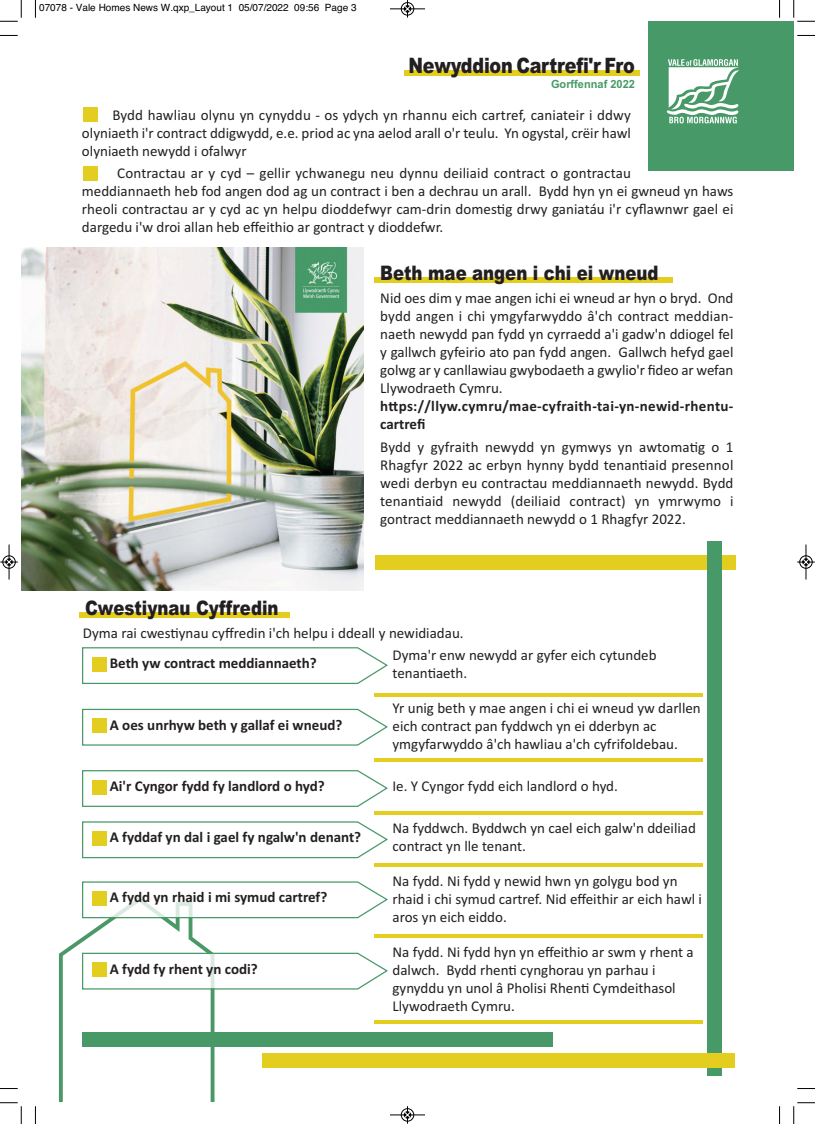
<style>
.page{position:relative;width:815px;height:1124px;background:#fff}
.page>*{position:absolute;margin:0;border:0;box-sizing:border-box;transform-origin:0 0}
.t1{font:900 21.25px "Arial";letter-spacing:-.015em;color:#231f20;scale:.83 1}
.t2{font:900 20px "Arial";color:#231f20;scale:.83 1}
.t3{font:15px/18px "Calibri";color:#231f20}
.t4{font:700 15px "Calibri";color:#231f20}
.t5{font:700 15px/18px "Calibri";letter-spacing:.02em;color:#231f20}
.t6{font:700 11.25px "Arial";color:#479967}
.t7{font:10px "Helvetica";color:#000}
</style>
<div class="page">
<div style="left:82px;top:1031px;width:471px;height:15px;background:#479967"></div>
<div style="left:375px;top:554px;width:361px;height:15px;background:#e3cd1e"></div>
<div style="left:707px;top:541px;width:15px;height:534px;background:#479967"></div>
<div style="left:262px;top:1052px;width:473px;height:15px;background:#e3cd1e"></div>
<div style="left:83px;top:107px;width:15px;height:15px;background:#e3cd1e"></div>
<div style="left:83px;top:166px;width:15px;height:15px;background:#e3cd1e"></div>
<img style="left:21px;top:247px;width:343px;height:343px">
<div style="left:375px;top:277px;width:298px;height:6px;background:#e3cd1e"></div>
<div style="left:79px;top:612px;width:211px;height:6px;background:#e3cd1e"></div>
<svg style="left:82px;top:647px;width:306px;height:37px"></svg>
<div style="left:92px;top:657px;width:14px;height:15px;background:#e3cd1e"></div>
<svg style="left:82px;top:708px;width:306px;height:37px"></svg>
<div style="left:92px;top:718px;width:14px;height:15px;background:#e3cd1e"></div>
<svg style="left:82px;top:770px;width:306px;height:36px"></svg>
<div style="left:92px;top:779px;width:14px;height:15px;background:#e3cd1e"></div>
<hr style="left:375px;top:693px;width:328px;height:3px;background:#e3cd1e">
<hr style="left:375px;top:758px;width:328px;height:3px;background:#e3cd1e">
<hr style="left:375px;top:811px;width:328px;height:3px;background:#e3cd1e">
<svg style="left:82px;top:821px;width:306px;height:37px"></svg>
<div style="left:92px;top:830px;width:14px;height:15px;background:#e3cd1e"></div>
<hr style="left:375px;top:863px;width:328px;height:3px;background:#e3cd1e">
<hr style="left:375px;top:934px;width:328px;height:3px;background:#e3cd1e">
<svg style="left:59px;top:881px;width:329px;height:220px"></svg>
<div style="left:92px;top:962px;width:14px;height:15px;background:#e3cd1e"></div>
<hr style="left:375px;top:1020px;width:328px;height:3px;background:#e3cd1e">
<div style="left:648px;top:21px;width:146px;height:150px;background:#479967"></div>
<svg style="left:667px;top:59px;width:72px;height:64px"></svg>
<div style="left:404px;top:70px;width:236px;height:5px;background:#e3cd1e"></div>
<svg style="left:35px;top:0;width:1px;height:18px"></svg>
<svg style="left:0;top:35px;width:18px;height:1px"></svg>
<svg style="left:779px;top:0;width:1px;height:18px"></svg>
<svg style="left:797px;top:35px;width:18px;height:1px"></svg>
<svg style="left:35px;top:1106px;width:1px;height:17px"></svg>
<svg style="left:0;top:1088px;width:18px;height:1px"></svg>
<svg style="left:779px;top:1106px;width:1px;height:17px"></svg>
<svg style="left:797px;top:1088px;width:18px;height:1px"></svg>
<svg style="left:0;top:0;width:22px;height:22px"></svg>
<svg style="left:793px;top:0;width:22px;height:22px"></svg>
<svg style="left:0;top:1102px;width:22px;height:21px"></svg>
<svg style="left:793px;top:1102px;width:22px;height:21px"></svg>
<div style="left:401px;top:2px;width:13px;height:14px;border:1px solid #fff;border-radius:50%"></div>
<hr style="left:390px;top:9px;width:35px;height:1px;background:#000">
<div style="left:401px;top:2px;width:13px;height:13px;border:1px solid #000;border-radius:50%"></div>
<svg style="left:404px;top:0;width:7px;height:18px"></svg>
<hr style="left:390px;top:1114px;width:35px;height:1px;background:#000">
<div style="left:401px;top:1108px;width:13px;height:13px;border:1px solid #000;border-radius:50%"></div>
<svg style="left:404px;top:1106px;width:7px;height:17px"></svg>
<div style="left:2px;top:555px;width:14px;height:13px;border:1px solid #fff;border-radius:50%"></div>
<hr style="left:9px;top:544px;width:1px;height:35px;background:#000">
<div style="left:3px;top:555px;width:12px;height:13px;border:1px solid #000;border-radius:50%"></div>
<svg style="left:0;top:558px;width:18px;height:7px"></svg>
<div style="left:799px;top:555px;width:14px;height:13px;border:1px solid #fff;border-radius:50%"></div>
<hr style="left:806px;top:544px;width:1px;height:35px;background:#000">
<div style="left:800px;top:555px;width:12px;height:13px;border:1px solid #000;border-radius:50%"></div>
<svg style="left:797px;top:558px;width:18px;height:7px"></svg>
<p class="t7" style="left:39px;top:2px;width:319px">07078 - Vale Homes News W.qxp_Layout 1 05/07/2022 09:56 Page 3</p>
<h1 class="t1" style="left:409px;top:53px;width:274px">Newyddion Cartrefi'r Fro</h1>
<p class="t6" style="left:551px;top:78px;width:85px">Gorffennaf 2022</p>
<p class="t3" style="left:82px;top:105px;width:550px;text-align:justify;text-indent:30px">Bydd hawliau olynu yn cynyddu - os ydych yn rhannu eich cartref, caniateir i ddwy olyniaeth i'r contract ddigwydd, e.e. priod ac yna aelod arall o'r teulu. Yn ogystal, crëir hawl olyniaeth newydd i ofalwyr</p>
<p class="t3" style="left:82px;top:164px;width:653px;text-indent:35px">Contractau ar y cyd – gellir ychwanegu neu dynnu deiliaid contract o gontractau<br>meddiannaeth heb fod angen dod ag un contract i ben a dechrau un arall. Bydd hyn yn ei gwneud yn haws rheoli contractau ar y cyd ac yn helpu dioddefwyr cam-drin domestig drwy ganiatáu i'r cyflawnwr gael ei dargedu i'w droi allan heb effeithio ar gontract y dioddefwr.</p>
<h2 class="t2" style="left:380px;top:262px;width:337px">Beth mae angen i chi ei wneud</h2>
<p class="t3" style="left:380px;top:288px;width:355px;text-align:justify">Nid oes dim y mae angen ichi ei wneud ar hyn o bryd. Ond bydd angen i chi ymgyfarwyddo â'ch contract meddian&shy;naeth newydd pan fydd yn cyrraedd a'i gadw'n ddiogel fel y gallwch gyfeirio ato pan fydd angen. Gallwch hefyd gael golwg ar y canllawiau gwybodaeth a gwylio'r fideo ar wefan Llywodraeth Cymru.</p>
<p class="t5" style="left:380px;top:396px;width:355px">https://llyw.cymru/mae-cyfraith-tai-yn-newid-rhentu&shy;cartrefi</p>
<p class="t3" style="left:380px;top:437px;width:355px;text-align:justify">Bydd y gyfraith newydd yn gymwys yn awtomatig o 1<br>Rhagfyr 2022 ac erbyn hynny bydd tenantiaid presennol wedi derbyn eu contractau meddiannaeth newydd. Bydd tenantiaid newydd (deiliaid contract) yn ymrwymo i gontract meddiannaeth newydd o 1 Rhagfyr 2022.</p>
<h2 class="t2" style="left:85px;top:596px;width:235px">Cwestiynau Cyffredin</h2>
<p class="t3" style="left:83px;top:623px;width:382px">Dyma rai cwestiynau cyffredin i'ch helpu i ddeall y newidiadau.</p>
<p class="t4" style="left:110px;top:654px;width:208px">Beth yw contract meddiannaeth?</p>
<p class="t3" style="left:393px;top:645px;width:266px">Dyma'r enw newydd ar gyfer eich cytundeb tenantiaeth.</p>
<p class="t4" style="left:110px;top:715px;width:234px">A oes unrhyw beth y gallaf ei wneud?</p>
<p class="t4" style="left:110px;top:776px;width:217px">Ai'r Cyngor fydd fy landlord o hyd?</p>
<p class="t4" style="left:110px;top:828px;width:253px">A fyddaf yn dal i gael fy ngalw'n denant?</p>
<p class="t4" style="left:110px;top:888px;width:219px">A fydd yn rhaid i mi symud cartref?</p>
<p class="t4" style="left:110px;top:959px;width:149px">A fydd fy rhent yn codi?</p>
<p class="t3" style="left:393px;top:698px;width:310px">Yr unig beth y mae angen i chi ei wneud yw darllen eich contract pan fyddwch yn ei dderbyn ac ymgyfarwyddo â'ch hawliau a'ch cyfrifoldebau.</p>
<p class="t3" style="left:393px;top:776px;width:227px">Ie. Y Cyngor fydd eich landlord o hyd.</p>
<p class="t3" style="left:393px;top:819px;width:305px">Na fyddwch. Byddwch yn cael eich galw'n ddeiliad contract yn lle tenant.</p>
<p class="t3" style="left:393px;top:871px;width:311px">Na fydd. Ni fydd y newid hwn yn golygu bod yn rhaid i chi symud cartref. Nid effeithir ar eich hawl i aros yn eich eiddo.</p>
<p class="t3" style="left:393px;top:942px;width:303px">Na fydd. Ni fydd hyn yn effeithio ar swm y rhent a dalwch. Bydd rhenti cynghorau yn parhau i gynyddu yn unol â Pholisi Rhenti Cymdeithasol Llywodraeth Cymru.</p>
</div>
